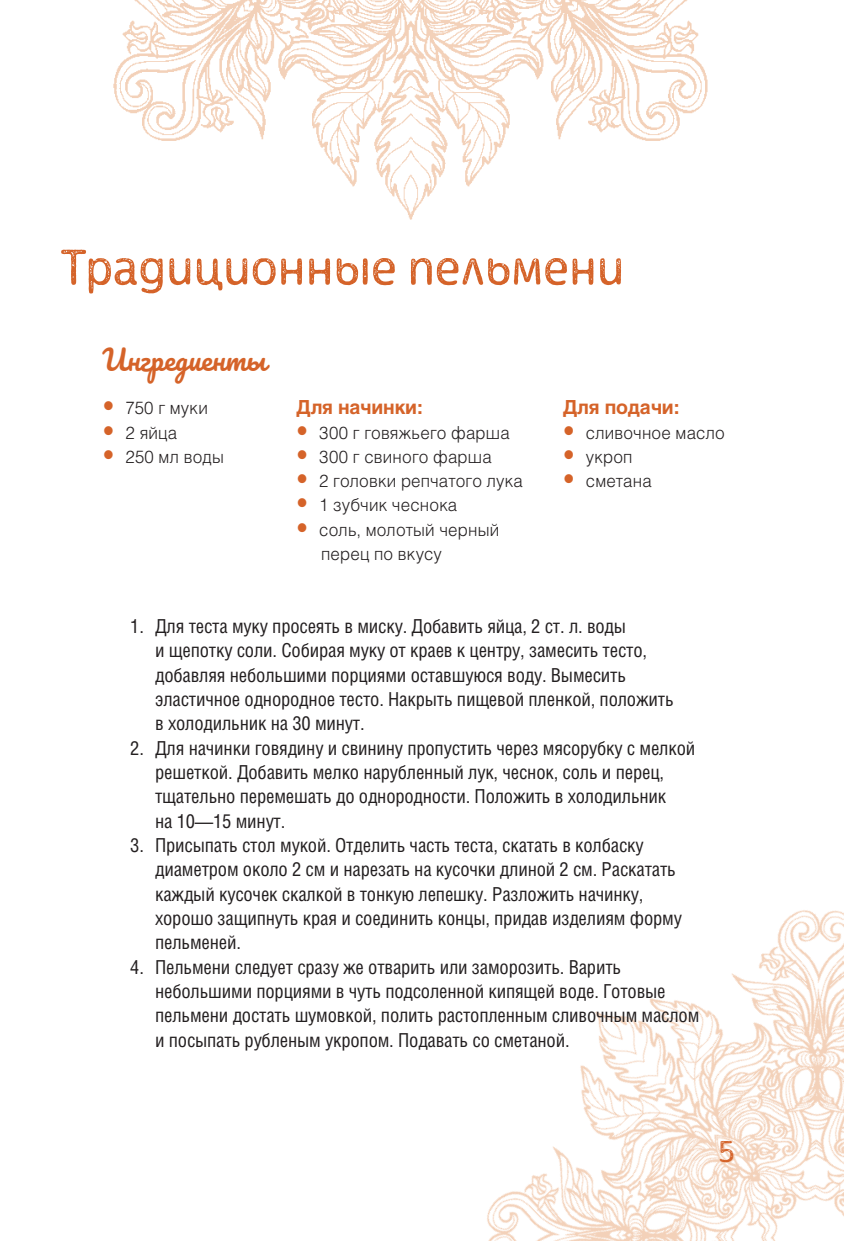
<style>
.page{position:relative;width:844px;height:1241px;background:#fff}
.page>*{position:absolute;margin:0;border:0;box-sizing:border-box;transform-origin:0 0}
.t1{font:52.5px "Ossem Rust";letter-spacing:-.005em;color:#d56329}
.t2{font:31.5px "Ossem Rust";color:#d56329}
.t3{font:28px "Pacifico";color:#d56329}
.t4{font:19.25px/24.3px "Helios Cond";letter-spacing:-.01em;color:#231f20}
.t5{font:700 19.25px "Helios";letter-spacing:-.01em;color:#d56329}
.t6{font:300 17.5px/24.3px "Helios";letter-spacing:.01em;color:#231f20;scale:.96 1}
</style>
<div class="page">
<img style="left:487px;top:910px;width:356px;height:330px">
<img style="left:113px;top:0;width:595px;height:219px">
<h1 class="t1" style="left:60px;top:236px;width:566px">Традиционные пельмени</h1>
<h3 class="t3" style="left:103px;top:344px;width:165px">Ингредиенты</h3>
<p class="t6" style="left:126px;top:395px;width:104px">750 г муки<br>2 яйца<br>250 мл воды</p>
<p class="t5" style="left:296px;top:396px;width:129px">Для начинки:</p>
<p class="t6" style="left:319px;top:420px;width:213px">300 г говяжьего фарша<br>300 г свиного фарша<br>2 головки репчатого лука<br>1 зубчик чеснока<br>соль, молотый черный перец по вкусу</p>
<p class="t5" style="left:562px;top:396px;width:119px">Для подачи:</p>
<p class="t6" style="left:585px;top:420px;width:146px">сливочное масло укроп<br>сметана</p>
<p class="t4" style="left:155px;top:613px;width:520px;text-indent:-25px">1. Для теста муку просеять в миску. Добавить яйца, 2 ст. л. воды<br>и щепотку соли. Собирая муку от краев к центру, замесить тесто, добавляя небольшими порциями оставшуюся воду. Вымесить эластичное однородное тесто. Накрыть пищевой пленкой, положить в холодильник на 30 минут.</p>
<p class="t4" style="left:155px;top:735px;width:541px;text-indent:-25px">2. Для начинки говядину и свинину пропустить через мясорубку с мелкой решеткой. Добавить мелко нарубленный лук, чеснок, соль и перец, тщательно перемешать до однородности. Положить в холодильник<br>на 10—15 минут.</p>
<p class="t4" style="left:155px;top:832px;width:528px;text-indent:-25px">3. Присыпать стол мукой. Отделить часть теста, скатать в колбаску диаметром около 2 см и нарезать на кусочки длиной 2 см. Раскатать каждый кусочек скалкой в тонкую лепешку. Разложить начинку, хорошо защипнуть края и соединить концы, придав изделиям форму пельменей.</p>
<p class="t4" style="left:155px;top:954px;width:545px;text-indent:-25px">4. Пельмени следует сразу же отварить или заморозить. Варить небольшими порциями в чуть подсоленной кипящей воде. Готовые пельмени достать шумовкой, полить растопленным сливочным маслом и посыпать рубленым укропом. Подавать со сметаной.</p>
<h2 class="t2" style="left:717px;top:1132px;width:18px">5</h2>
</div>
